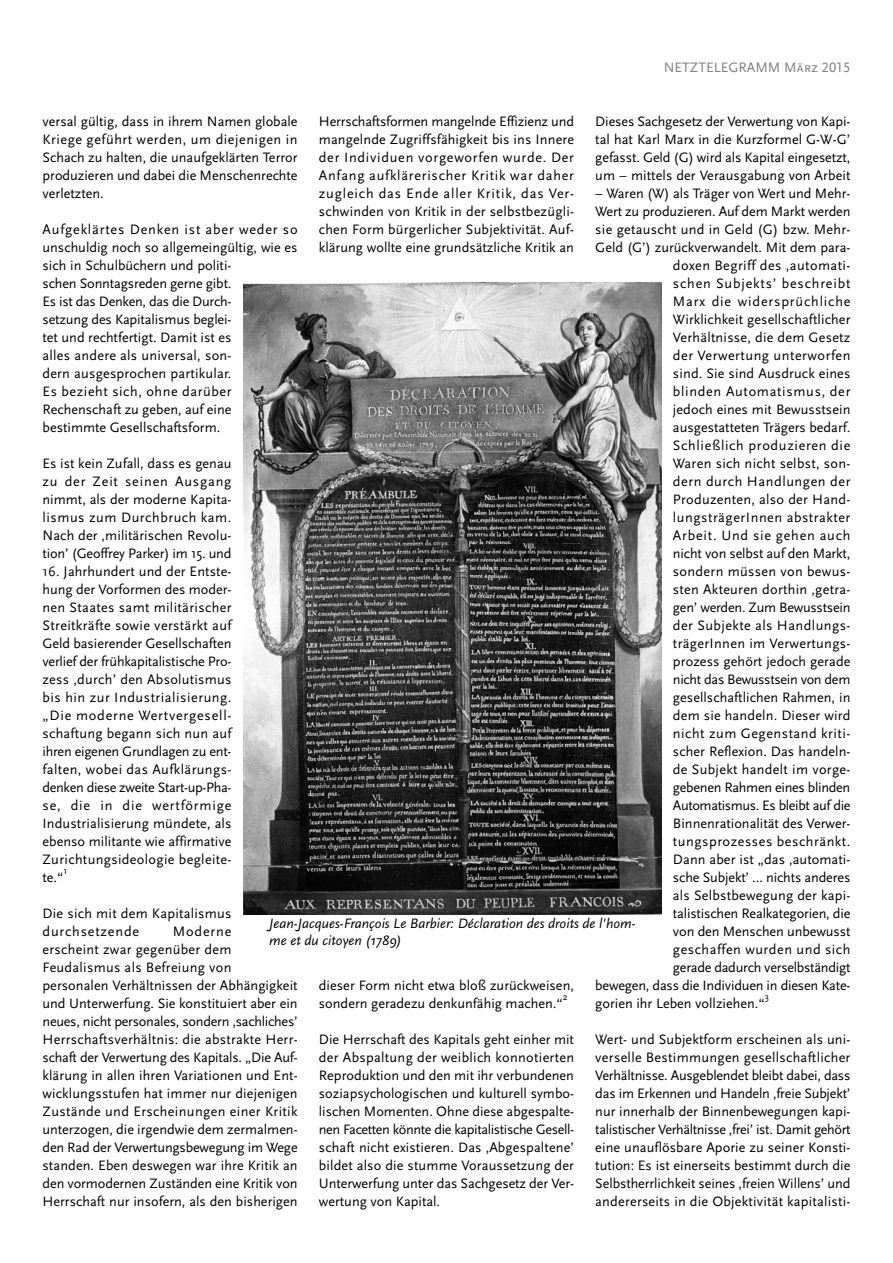
<style>
.page{position:relative;width:893px;height:1263px;background:#fff}
.page>*{position:absolute;margin:0;border:0;box-sizing:border-box;transform-origin:0 0}
.t1{font:14.25px/18px "Scala Sans";letter-spacing:.005em;color:#000;text-align:justify}
.t2{font:14.25px "Scala Sans";letter-spacing:.035em;color:#000}
.t3{font:14.25px "Scala Sans";letter-spacing:-.02em;color:#000}
.t4{font:italic 14.25px/16.5px "Scala Sans";color:#000}
.t5{font:14.25px "Scala Sans";letter-spacing:.055em;color:#000}
.t6{font:14.25px "Scala Sans";letter-spacing:-.025em;color:#000}
.t7{font:14.25px "Scala Sans";letter-spacing:.03em;color:#000}
.t8{font:14.25px "Scala Sans";letter-spacing:-.015em;color:#000}
.t9{font:14.25px "Scala Sans";letter-spacing:.045em;color:#000}
.t10{font:14.25px "Scala Sans";letter-spacing:.025em;color:#000}
.t11{font:14.25px "Scala Sans";letter-spacing:.05em;color:#000}
.t12{font:14.25px "Scala Sans";letter-spacing:.04em;color:#000}
.t13{font:14.25px "Scala Sans Caps";color:#808080}
.t14{font:10.05px "Scala Sans";color:#000}
</style>
<div class="page">
<img style="left:243px;top:283px;width:418px;height:631px">
<p class="t13" style="left:664px;top:59px;width:188px">NETZTELEGRAMM März 2015</p>
<p class="t1" style="left:319px;top:114px;width:257px">Herrschaftsformen mangelnde Effizienz und mangelnde Zugriffsfähigkeit bis ins Innere der Individuen vorgeworfen wurde. Der Anfang aufklärerischer Kritik war daher zugleich das Ende aller Kritik, das Ver&shy;schwinden von Kritik in der selbstbezügli&shy;chen Form bürgerlicher Subjektivität. Auf&shy;klärung wollte eine grundsätzliche Kritik an</p>
<p class="t1" style="left:595px;top:114px;width:257px">Dieses Sachgesetz der Verwertung von Kapi&shy;tal hat Karl Marx in die Kurzformel G-W-G’ gefasst. Geld (G) wird als Kapital eingesetzt, um – mittels der Verausgabung von Arbeit</p>
<p class="t1" style="left:43px;top:114px;width:257px">versal gültig, dass in ihrem Namen globale Kriege geführt werden, um diejenigen in Schach zu halten, die unaufgeklärten Terror produzieren und dabei die Menschenrechte verletzten.</p>
<p class="t1" style="left:43px;top:222px;width:257px;text-align:left">Aufgeklärtes Denken ist aber weder so unschuldig noch so allgemeingültig, wie es sich in Schulbüchern und politi-<br>schen Sonntagsreden gerne gibt.<br>Es ist das Denken, das die Durch-<br>setzung des Kapitalismus beglei-<br>tet und rechtfertigt. Damit ist es<br>alles andere als universal, son-<br>dern ausgesprochen partikular.<br>Es bezieht sich, ohne darüber Rechenschaft zu geben, auf eine bestimmte Gesellschaftsform.</p>
<p class="t1" style="left:43px;top:456px;width:190px">Es ist kein Zufall, dass es genau zu der Zeit seinen Ausgang nimmt, als der moderne Kapita&shy;lismus zum Durchbruch kam.<br>Nach der ‚militärischen Revolu&shy;tion’ (Geoffrey Parker) im 15. und</p>
<p class="t1" style="left:43px;top:564px;width:190px">16. Jahrhundert und der Entste&shy;hung der Vorformen des moder&shy;nen Staates samt militärischer Streitkräfte sowie verstärkt auf Geld basierender Gesellschaften verlief der frühkapitalistische Pro&shy;zess ‚durch’ den Absolutismus bis hin zur Industrialisierung. „Die moderne Wertvergesell&shy;schaftung begann sich nun auf ihren eigenen Grundlagen zu ent&shy;falten, wobei das Aufklärungs&shy;denken diese zweite Start-up-Pha&shy;se, die in die wertförmige Industrialisierung mündete, als ebenso militante wie affirmative Zurichtungsideologie begleite&shy;te.“</p>
<p class="t1" style="left:595px;top:186px;width:257px">– Waren (W) als Träger von Wert und Mehr-</p>
<p class="t1" style="left:595px;top:204px;width:257px">Wert zu produzieren. Auf dem Markt werden</p>
<p class="t1" style="left:595px;top:222px;width:257px">sie getauscht und in Geld (G) bzw. Mehr-</p>
<p class="t1" style="left:595px;top:240px;width:257px">Geld (G’) zurückverwandelt. Mit dem para-</p>
<p class="t7" style="left:673px;top:260px;width:179px">doxen Begriff des ‚automati-</p>
<p class="t5" style="left:673px;top:278px;width:179px">schen Subjekts’ beschreibt</p>
<p class="t5" style="left:673px;top:296px;width:179px">Marx die widersprüchliche</p>
<p class="t1" style="left:673px;top:312px;width:179px">Wirklichkeit gesellschaftlicher</p>
<p class="t1" style="left:673px;top:330px;width:179px">Verhältnisse, die dem Gesetz</p>
<p class="t2" style="left:673px;top:350px;width:179px">der Verwertung unterworfen</p>
<p class="t1" style="left:673px;top:366px;width:179px">sind. Sie sind Ausdruck eines</p>
<p class="t11" style="left:673px;top:386px;width:179px">blinden Automatismus, der</p>
<p class="t1" style="left:673px;top:402px;width:179px">jedoch eines mit Bewusstsein</p>
<p class="t1" style="left:673px;top:420px;width:179px">ausgestatteten Trägers bedarf.</p>
<p class="t9" style="left:673px;top:440px;width:179px">Schließlich produzieren die</p>
<p class="t1" style="left:673px;top:456px;width:179px">Waren sich nicht selbst, son-</p>
<p class="t12" style="left:673px;top:476px;width:179px">dern durch Handlungen der</p>
<p class="t1" style="left:673px;top:492px;width:179px">Produzenten, also der Hand-</p>
<p class="t2" style="left:673px;top:512px;width:179px">lungsträgerInnen abstrakter</p>
<p class="t5" style="left:673px;top:530px;width:179px">Arbeit. Und sie gehen auch</p>
<p class="t1" style="left:673px;top:546px;width:179px">nicht von selbst auf den Markt,</p>
<p class="t1" style="left:673px;top:564px;width:179px">sondern müssen von bewus-</p>
<p class="t1" style="left:673px;top:582px;width:179px">sten Akteuren dorthin ‚getra-</p>
<p class="t3" style="left:673px;top:602px;width:179px">gen’ werden. Zum Bewusstsein</p>
<p class="t7" style="left:673px;top:620px;width:179px">der Subjekte als Handlungs-</p>
<p class="t10" style="left:673px;top:638px;width:179px">trägerInnen im Verwertungs-</p>
<p class="t1" style="left:673px;top:654px;width:179px">prozess gehört jedoch gerade</p>
<p class="t6" style="left:673px;top:674px;width:179px">nicht das Bewusstsein von dem</p>
<p class="t1" style="left:673px;top:690px;width:179px">gesellschaftlichen Rahmen, in</p>
<p class="t1" style="left:673px;top:708px;width:179px">dem sie handeln. Dieser wird</p>
<p class="t2" style="left:673px;top:728px;width:179px">nicht zum Gegenstand kriti-</p>
<p class="t1" style="left:673px;top:744px;width:179px">scher Reflexion. Das handeln-</p>
<p class="t1" style="left:673px;top:762px;width:179px">de Subjekt handelt im vorge-</p>
<p class="t3" style="left:673px;top:782px;width:179px">gebenen Rahmen eines blinden</p>
<p class="t6" style="left:673px;top:800px;width:179px">Automatismus. Es bleibt auf die</p>
<p class="t1" style="left:673px;top:816px;width:179px">Binnenrationalität des Verwer-</p>
<p class="t2" style="left:673px;top:836px;width:179px">tungsprozesses beschränkt.</p>
<p class="t1" style="left:673px;top:852px;width:179px">Dann aber ist „das ‚automati-</p>
<p class="t1" style="left:673px;top:870px;width:179px">sche Subjekt’ … nichts anderes</p>
<p class="t1" style="left:673px;top:888px;width:179px">als Selbstbewegung der kapi-</p>
<p class="t1" style="left:673px;top:906px;width:179px">talistischen Realkategorien, die</p>
<p class="t1" style="left:673px;top:924px;width:179px">von den Menschen unbewusst</p>
<p class="t2" style="left:673px;top:944px;width:179px">geschaffen wurden und sich</p>
<p class="t3" style="left:673px;top:962px;width:179px">gerade dadurch verselbständigt</p>
<p class="t8" style="left:595px;top:980px;width:257px">bewegen, dass die Individuen in diesen Kate-</p>
<p class="t1" style="left:595px;top:996px;width:171px">gorien ihr Leben vollziehen.“</p>
<p class="t14" style="left:765px;top:993px;width:6px">3</p>
<p class="t1" style="left:595px;top:1032px;width:257px">Wert- und Subjektform erscheinen als uni&shy;verselle Bestimmungen gesellschaftlicher Verhältnisse. Ausgeblendet bleibt dabei, dass das im Erkennen und Handeln ‚freie Subjekt’ nur innerhalb der Binnenbewegungen kapi&shy;talistischer Verhältnisse ‚frei’ ist. Damit gehört eine unauflösbare Aporie zu seiner Konsti&shy;tution: Es ist einerseits bestimmt durch die Selbstherrlichkeit seines ‚freien Willens’ und andererseits in die Objektivität kapitalisti-</p>
<p class="t14" style="left:63px;top:867px;width:5px">1</p>
<p class="t1" style="left:43px;top:906px;width:190px">Die sich mit dem Kapitalismus durchsetzende</p>
<p class="t4" style="left:269px;top:917px;width:368px">Jean-Jacques-François Le Barbier: Déclaration des droits de l'hom&shy;me et du citoyen (1789)</p>
<p class="t1" style="left:319px;top:978px;width:257px">dieser Form nicht etwa bloß zurückweisen, sondern geradezu denkunfähig machen.“</p>
<p class="t1" style="left:43px;top:924px;width:257px;text-align:left;text-indent:130px">Moderne<br>erscheint zwar gegenüber dem Feudalismus als Befreiung von personalen Verhältnissen der Abhängigkeit und Unterwerfung. Sie konstituiert aber ein neues, nicht personales, sondern ‚sachliches’ Herrschaftsverhältnis: die abstrakte Herr&shy;schaft der Verwertung des Kapitals. „Die Auf&shy;klärung in allen ihren Variationen und Ent&shy;wicklungsstufen hat immer nur diejenigen Zustände und Erscheinungen einer Kritik unterzogen, die irgendwie dem zermalmen&shy;den Rad der Verwertungsbewegung im Wege standen. Eben deswegen war ihre Kritik an den vormodernen Zuständen eine Kritik von Herrschaft nur insofern, als den bisherigen</p>
<p class="t14" style="left:563px;top:993px;width:6px">2</p>
<p class="t1" style="left:319px;top:1032px;width:257px">Die Herrschaft des Kapitals geht einher mit der Abspaltung der weiblich konnotierten Reproduktion und den mit ihr verbundenen soziapsychologischen und kulturell symbo&shy;lischen Momenten. Ohne diese abgespalte&shy;nen Facetten könnte die kapitalistische Gesell&shy;schaft nicht existieren. Das ‚Abgespaltene’ bildet also die stumme Voraussetzung der Unterwerfung unter das Sachgesetz der Ver&shy;wertung von Kapital.</p>
</div>
